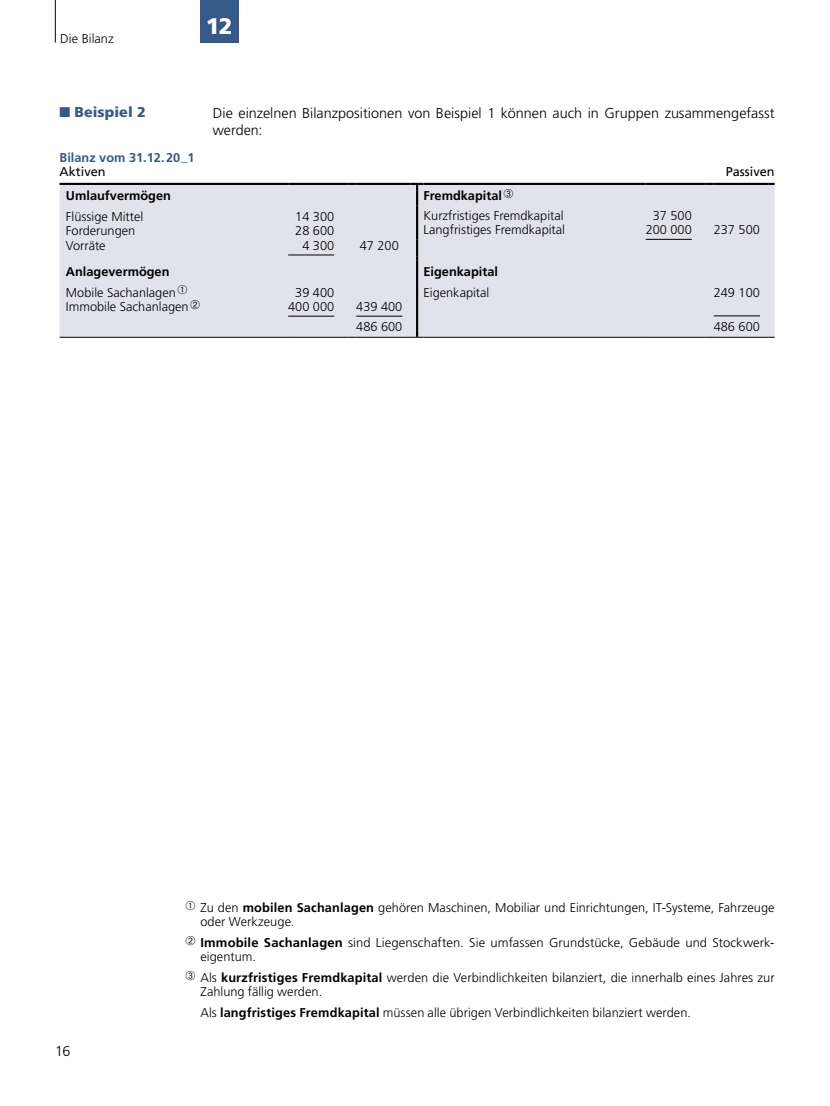
<style>
.page{position:relative;width:830px;height:1106px;background:#fff}
.page>*{position:absolute;margin:0;border:0;box-sizing:border-box;transform-origin:0 0}
.t1{font:900 22.5px "Frutiger LT Pro";color:#fff}
.t2{font:300 14.25px/17.2px "Frutiger LT Pro";color:#000}
.t3{font:900 14.25px "Frutiger LT Pro";letter-spacing:.005em;color:#355989}
.t4{font:300 12.75px/14.2px "Frutiger LT Pro";color:#000}
.t5{font:700 12.75px "Frutiger LT Pro";color:#000}
.t6{font:700 12.75px "Frutiger LT Pro";color:#355989}
.t7{font:12.75px "Frutiger LT Pro";color:#000}
.s1{font-weight:700}
</style>
<div class="page">
<hr style="left:55px;top:0;width:1px;height:43px;background:#000">
<div style="left:200px;top:0;width:38px;height:43px;background:#355989"></div>
<div style="left:60px;top:185px;width:714px;height:152px;background:#e2e2ed"></div>
<svg style="left:60px;top:183px;width:6px;height:2px"></svg>
<hr style="left:66px;top:183px;width:222px;height:2px;background:#000">
<hr style="left:288px;top:183px;width:59px;height:2px;background:#000">
<svg style="left:347px;top:183px;width:9px;height:2px"></svg>
<hr style="left:356px;top:183px;width:54px;height:2px;background:#000">
<hr style="left:423px;top:183px;width:222px;height:2px;background:#000">
<hr style="left:645px;top:183px;width:60px;height:2px;background:#000">
<svg style="left:705px;top:183px;width:8px;height:2px"></svg>
<hr style="left:713px;top:183px;width:54px;height:2px;background:#000">
<svg style="left:767px;top:183px;width:7px;height:2px"></svg>
<svg style="left:410px;top:183px;width:13px;height:22px"></svg>
<hr style="left:416px;top:205px;width:2px;height:34px;background:#000">
<svg style="left:416px;top:239px;width:2px;height:22px"></svg>
<hr style="left:416px;top:261px;width:2px;height:21px;background:#000">
<hr style="left:416px;top:282px;width:2px;height:34px;background:#000">
<hr style="left:66px;top:337px;width:222px;height:1px;background:#000">
<hr style="left:288px;top:337px;width:59px;height:1px;background:#000">
<hr style="left:356px;top:337px;width:54px;height:1px;background:#000">
<svg style="left:410px;top:316px;width:13px;height:22px"></svg>
<hr style="left:423px;top:337px;width:222px;height:1px;background:#000">
<hr style="left:645px;top:337px;width:60px;height:1px;background:#000">
<hr style="left:713px;top:337px;width:54px;height:1px;background:#000">
<hr style="left:288px;top:254px;width:46px;height:1px;background:#000">
<hr style="left:645px;top:239px;width:46px;height:1px;background:#000">
<hr style="left:288px;top:316px;width:46px;height:1px;background:#000">
<hr style="left:356px;top:316px;width:46px;height:1px;background:#000">
<hr style="left:713px;top:315px;width:46px;height:1px;background:#000">
<p class="t4" style="left:60px;top:31px;width:55px">Die Bilanz</p>
<h1 class="t1" style="left:206px;top:13px;width:28px">12</h1>
<p class="t3" style="left:60px;top:104px;width:88px">■ Beispiel 2</p>
<p class="t2" style="left:213px;top:105px;width:563px">Die einzelnen Bilanzpositionen von Beispiel 1 können auch in Gruppen zusammen gefasst werden:</p>
<p class="t6" style="left:60px;top:150px;width:136px">Bilanz vom 31.12. 20_1</p>
<p class="t7" style="left:60px;top:164px;width:48px">Aktiven</p>
<p class="t7" style="left:725px;top:164px;width:50px">Passiven</p>
<p class="t5" style="left:66px;top:188px;width:106px">Umlaufvermögen</p>
<p class="t5" style="left:423px;top:188px;width:92px">Fremdkapital➂</p>
<p class="t4" style="left:66px;top:210px;width:79px">Flüssige Mittel<br>Forderungen<br>Vorräte</p>
<p class="t4" style="left:295px;top:210px;width:40px;text-align:center">14 300<br>28 600<br>4 300</p>
<p class="t4" style="left:423px;top:208px;width:143px">Kurzfristiges Fremd kapital<br>Langfristiges Fremd kapital</p>
<p class="t4" style="left:645px;top:208px;width:48px;text-align:center">37 500<br>200 000</p>
<p class="t4" style="left:713px;top:223px;width:48px">237 500</p>
<p class="t4" style="left:359px;top:238px;width:40px">47 200</p>
<p class="t5" style="left:66px;top:264px;width:105px">Anlagevermögen</p>
<p class="t5" style="left:423px;top:264px;width:76px">Eigenkapital</p>
<p class="t4" style="left:66px;top:285px;width:136px">Mobile Sachanlagen ➀<br>Immobile Sach anlagen ➁</p>
<p class="t4" style="left:288px;top:285px;width:48px;text-align:center">39 400<br>400 000</p>
<p class="t4" style="left:423px;top:285px;width:67px">Eigenkapital</p>
<p class="t4" style="left:713px;top:285px;width:48px">249 100</p>
<p class="t4" style="left:356px;top:299px;width:48px">439 400</p>
<p class="t4" style="left:356px;top:319px;width:48px">486 600</p>
<p class="t4" style="left:713px;top:319px;width:48px">486 600</p>
<p class="t2" style="left:55px;top:1042px;width:17px">16</p>
<p class="t4" style="left:200px;top:900px;width:575px;text-indent:-15px">➀ Zu den <span class="s1">mobilen Sachanlagen</span> gehören Maschinen, Mobiliar und Einrichtungen, IT-Systeme, Fahrzeuge oder Werkzeuge.</p>
<p class="t4" style="left:200px;top:935px;width:575px;text-indent:-15px">➁ <span class="s1">Immobile Sachanlagen</span> sind Liegenschaften. Sie umfassen Grundstücke, Gebäude und Stockwerk&shy;eigentum.</p>
<p class="t4" style="left:200px;top:970px;width:575px;text-indent:-15px">➂ Als <span class="s1">kurzfristiges Fremdkapital</span> werden die Verbindlichkeiten bilanziert, die innerhalb eines Jahres zur<br>Zahlung fällig werden.</p>
<p class="t4" style="left:200px;top:1005px;width:492px">Als <span class="s1">langfristiges Fremdkapital</span> müssen alle übrigen Verbindlichkeiten bilanziert werden.</p>
</div>
